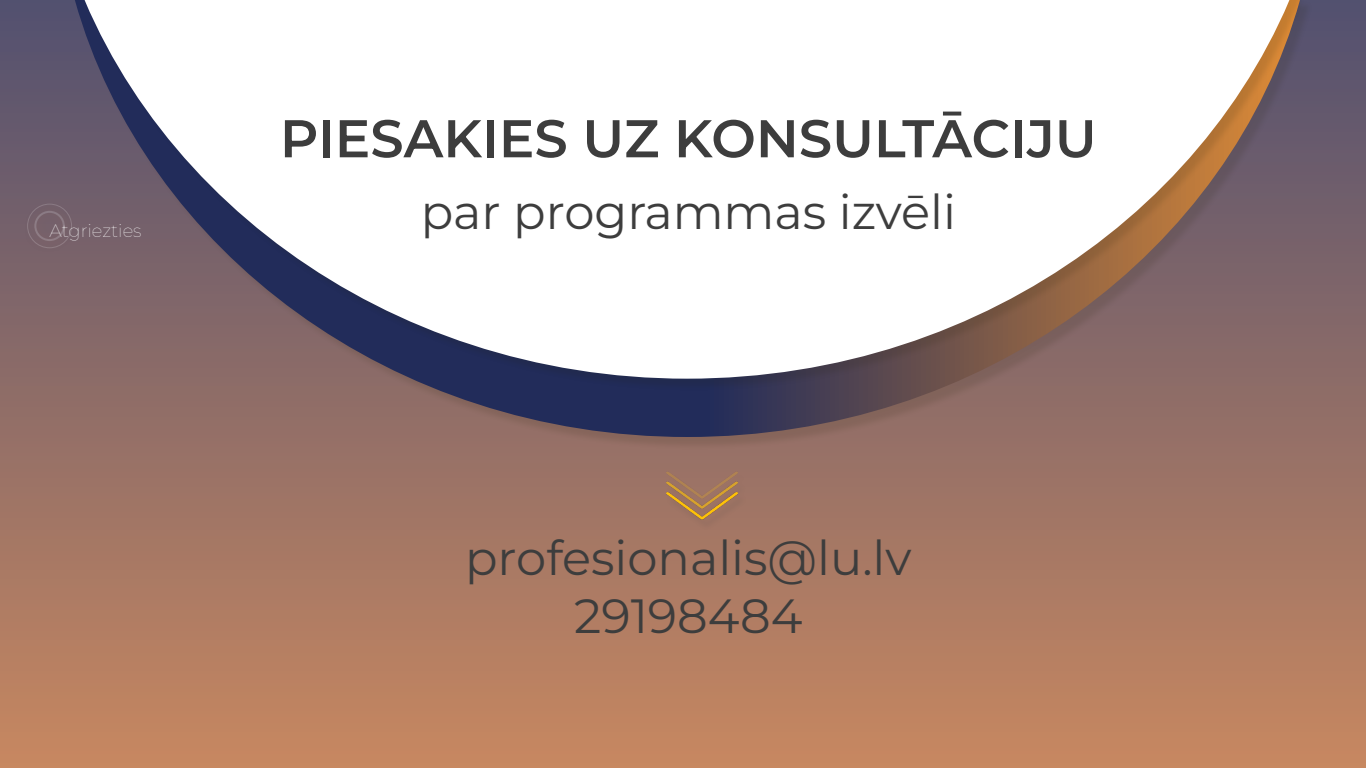
<style>
.page{position:relative;width:1366px;height:768px;background:#fff}
.page>*{position:absolute;margin:0;border:0;box-sizing:border-box;transform-origin:0 0}
.t1{font:600 53px "Montserrat";color:#3d3d3d}
.t2{font:48px "Montserrat";color:#3d3d3d}
.t3{font:100 18px "Montserrat";color:#fff}
</style>
<div class="page">
<div style="left:0;top:0;width:1366px;height:768px;background:linear-gradient(to bottom,#52506f,#c88860)"></div>
<div style="left:666px;top:472px;width:81px;height:59px;background:#a17565"></div>
<img style="left:688px;top:510px;width:28px;height:10px">
<img style="left:666px;top:459px;width:71px;height:51px">
<div style="left:21px;top:201px;width:55px;height:55px;background:#000;opacity:.75"></div>
<div style="left:27px;top:204px;width:45px;height:44px;border:1px solid #fff;border-radius:50%"></div>
<div style="left:76px;top:0;width:1237px;height:450px;background:#946f67"></div>
<svg style="left:75px;top:391px;width:892px;height:46px"></svg>
<div style="left:62px;top:0;width:1264px;height:391px;background:#201c00;opacity:.12"></div>
<svg style="left:60px;top:0;width:1254px;height:379px;background:#d3ccce"></svg>
<p class="t3" style="left:50px;top:219px;width:94px">Atgriezties</p>
<p class="t1" style="left:280px;top:103px;width:818px">PIESAKIES UZ KONSULTĀCIJU</p>
<p class="t2" style="left:421px;top:180px;width:537px">par programmas izvēli</p>
<p class="t2" style="left:465px;top:526px;width:448px">profesionalis@lu.lv</p>
<p class="t2" style="left:574px;top:583px;width:230px">29198484</p>
</div>
